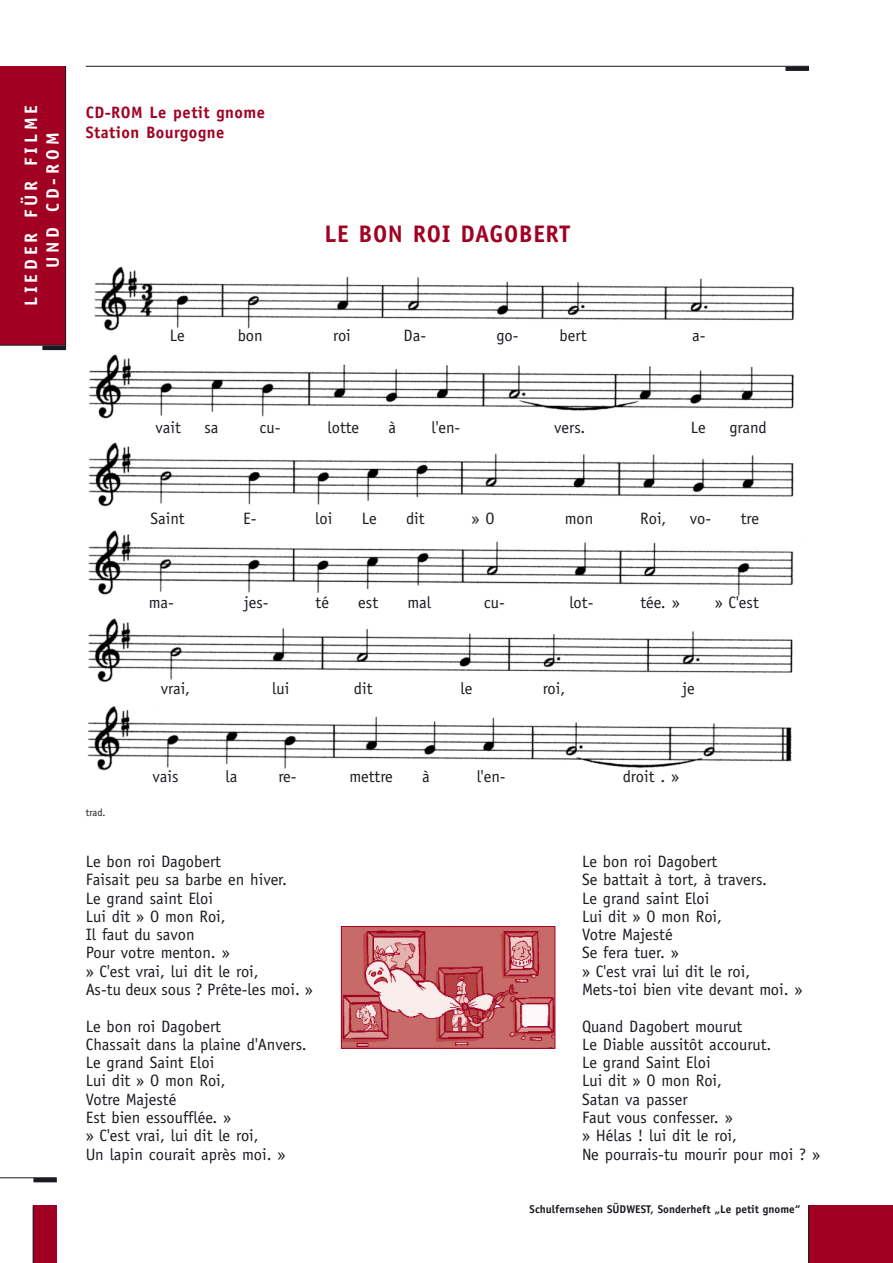
<style>
.page{position:relative;width:893px;height:1263px;background:#fff}
.page>*{position:absolute;margin:0;border:0;box-sizing:border-box;transform-origin:0 0}
.t1{font:700 24px "Officina Sans";letter-spacing:.03em;color:#a10022}
.t2{font:700 18px/21.6px "Officina Sans";letter-spacing:.22em;color:#fff;text-align:center}
.t3{font:16.5px/18.3px "Officina Sans";color:#191b20}
.t4{font:700 16.5px/19.8px "Officina Sans";letter-spacing:.03em;color:#a10022}
.t5{font:700 11.25px "Officina Sans";color:#191b20}
.t6{font:10.5px "Officina Sans";color:#191b20}
</style>
<div class="page">
<div style="left:809px;top:1205px;width:83px;height:58px;background:#a10022"></div>
<div style="left:785px;top:66px;width:24px;height:5px;background:#191b20"></div>
<div style="left:0;top:66px;width:65px;height:279px;background:#a10022"></div>
<div style="left:33px;top:1205px;width:24px;height:58px;background:#a10022"></div>
<hr style="left:86px;top:66px;width:723px;height:1px;background:#191b20">
<hr style="left:33px;top:1178px;width:24px;height:4px;background:#191b20">
<hr style="left:0;top:1177px;width:57px;height:1px;background:#191b20">
<hr style="left:42px;top:346px;width:24px;height:4px;background:#191b20">
<hr style="left:0;top:345px;width:66px;height:1px;background:#191b20">
<hr style="left:65px;top:66px;width:1px;height:284px;background:#191b20">
<hr style="left:808px;top:1205px;width:1px;height:58px;background:#191b20">
<hr style="left:33px;top:1205px;width:1px;height:58px;background:#191b20">
<img style="left:87px;top:266px;width:708px;height:505px">
<img style="left:343px;top:928px;width:210px;height:119px">
<div style="left:341px;top:926px;width:214px;height:123px;border:1px solid #a10022"></div>
<p class="t2" style="left:22px;top:306px;width:203px;rotate:-90deg">LIEDER FÜR FILME<br>UND CD-ROM</p>
<p class="t4" style="left:86px;top:104px;width:181px">CD-ROM Le petit gnome<br>Station Bourgogne</p>
<h1 class="t1" style="left:324px;top:225px;width:247px">LE BON ROI DAGOBERT</h1>
<p class="t3" style="left:170px;top:328px;width:16px">Le</p>
<p class="t3" style="left:238px;top:328px;width:27px">bon</p>
<p class="t3" style="left:333px;top:328px;width:19px">roi</p>
<p class="t3" style="left:403px;top:328px;width:24px">Da-</p>
<p class="t3" style="left:496px;top:328px;width:24px">go-</p>
<p class="t3" style="left:559px;top:328px;width:28px">bert</p>
<p class="t3" style="left:692px;top:328px;width:15px">a-</p>
<p class="t3" style="left:155px;top:419px;width:27px">vait</p>
<p class="t3" style="left:204px;top:419px;width:16px">sa</p>
<p class="t3" style="left:259px;top:419px;width:23px">cu-</p>
<p class="t3" style="left:327px;top:419px;width:33px">lotte</p>
<p class="t3" style="left:388px;top:419px;width:9px">à</p>
<p class="t3" style="left:431px;top:419px;width:31px">l'en-</p>
<p class="t3" style="left:554px;top:419px;width:33px">vers.</p>
<p class="t3" style="left:691px;top:419px;width:16px">Le</p>
<p class="t3" style="left:729px;top:419px;width:39px">grand</p>
<p class="t3" style="left:151px;top:511px;width:35px">Saint</p>
<p class="t3" style="left:243px;top:511px;width:15px">E-</p>
<p class="t3" style="left:315px;top:511px;width:19px">loi</p>
<p class="t3" style="left:362px;top:511px;width:16px">Le</p>
<p class="t3" style="left:406px;top:511px;width:20px">dit</p>
<p class="t3" style="left:471px;top:511px;width:24px">» O</p>
<p class="t3" style="left:565px;top:511px;width:30px">mon</p>
<p class="t3" style="left:640px;top:511px;width:28px">Roi,</p>
<p class="t3" style="left:690px;top:511px;width:23px">vo-</p>
<p class="t3" style="left:740px;top:511px;width:20px">tre</p>
<p class="t3" style="left:149px;top:595px;width:27px">ma-</p>
<p class="t3" style="left:244px;top:595px;width:26px">jes-</p>
<p class="t3" style="left:315px;top:595px;width:15px">té</p>
<p class="t3" style="left:358px;top:595px;width:21px">est</p>
<p class="t3" style="left:407px;top:595px;width:25px">mal</p>
<p class="t3" style="left:484px;top:595px;width:23px">cu-</p>
<p class="t3" style="left:569px;top:595px;width:26px">lot-</p>
<p class="t3" style="left:640px;top:595px;width:41px">tée. »</p>
<p class="t3" style="left:714px;top:595px;width:46px">» C'est</p>
<p class="t3" style="left:161px;top:681px;width:31px">vrai,</p>
<p class="t3" style="left:272px;top:681px;width:19px">lui</p>
<p class="t3" style="left:354px;top:681px;width:20px">dit</p>
<p class="t3" style="left:460px;top:681px;width:13px">le</p>
<p class="t3" style="left:542px;top:681px;width:24px">roi,</p>
<p class="t3" style="left:682px;top:681px;width:14px">je</p>
<p class="t6" style="left:86px;top:809px;width:21px">trad.</p>
<p class="t3" style="left:152px;top:769px;width:27px">vais</p>
<p class="t3" style="left:225px;top:769px;width:13px">la</p>
<p class="t3" style="left:278px;top:769px;width:20px">re-</p>
<p class="t3" style="left:349px;top:769px;width:45px">mettre</p>
<p class="t3" style="left:422px;top:769px;width:9px">à</p>
<p class="t3" style="left:476px;top:769px;width:31px">l'en-</p>
<p class="t3" style="left:623px;top:769px;width:58px">droit . »</p>
<p class="t3" style="left:86px;top:854px;width:228px">Le bon roi Dagobert<br>Faisait peu sa barbe en hiver.<br>Le grand saint Eloi<br>Lui dit » O mon Roi,<br>Il faut du savon<br>Pour votre menton. »<br>» C'est vrai, lui dit le roi,<br>As-tu deux sous ? Prête-les moi. »</p>
<p class="t3" style="left:86px;top:1018px;width:222px">Le bon roi Dagobert<br>Chassait dans la plaine d'Anvers.<br>Le grand Saint Eloi<br>Lui dit » O mon Roi,<br>Votre Majesté<br>Est bien essoufflée. »<br>» C'est vrai, lui dit le roi,<br>Un lapin courait après moi. »</p>
<p class="t3" style="left:582px;top:854px;width:222px">Le bon roi Dagobert<br>Se battait à tort, à travers.<br>Le grand saint Eloi<br>Lui dit » O mon Roi,<br>Votre Majesté<br>Se fera tuer. »<br>» C'est vrai lui dit le roi,<br>Mets-toi bien vite devant moi. »</p>
<p class="t3" style="left:582px;top:1018px;width:239px">Quand Dagobert mourut<br>Le Diable aussitôt accourut.<br>Le grand Saint Eloi<br>Lui dit » O mon Roi,<br>Satan va passer<br>Faut vous confesser. »<br>» Hélas ! lui dit le roi,<br>Ne pourrais-tu mourir pour moi ? »</p>
<p class="t5" style="left:529px;top:1205px;width:272px">Schulfernsehen SÜDWEST, Sonderheft „Le petit gnome“</p>
</div>
